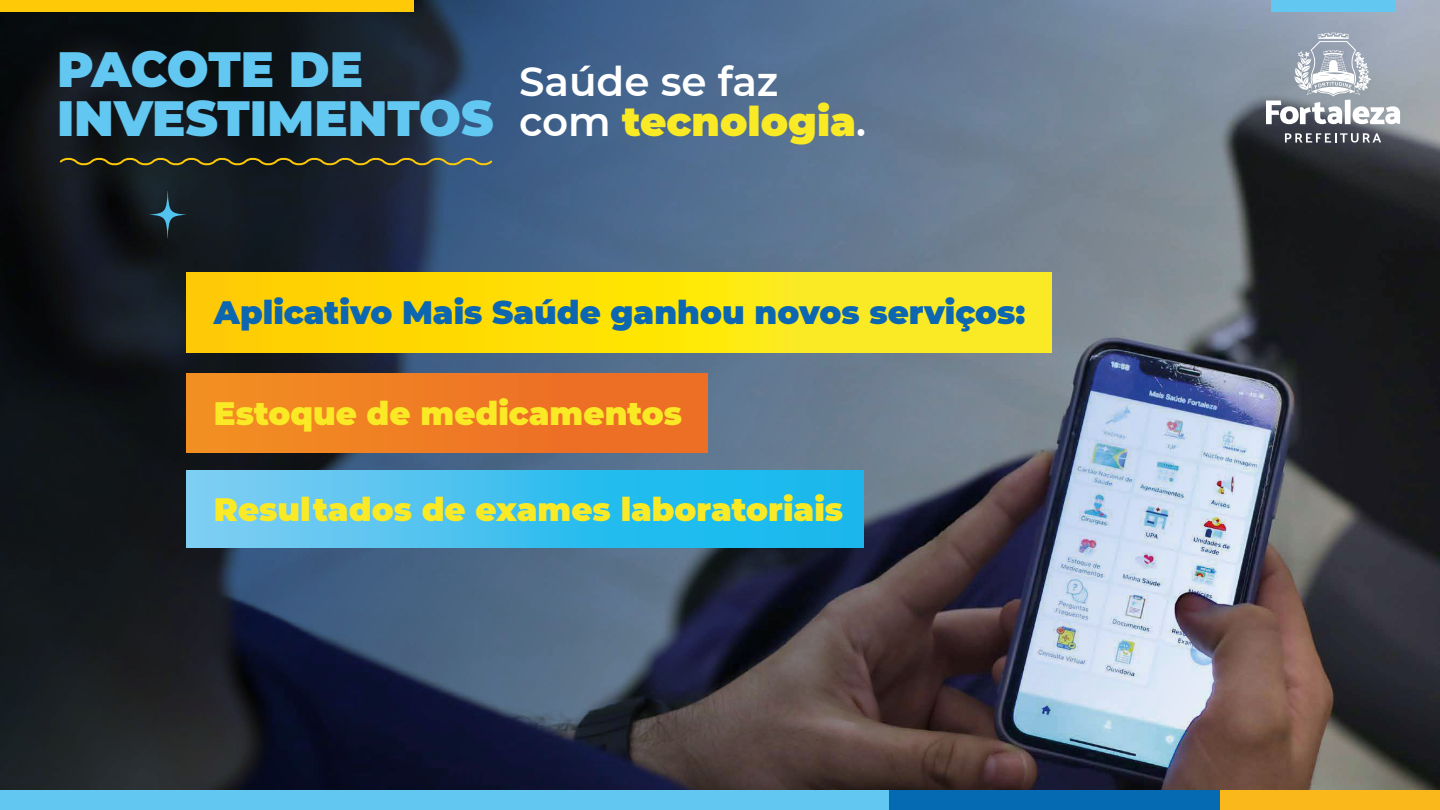
<style>
.page{position:relative;width:1440px;height:810px;background:#fff}
.page>*{position:absolute;margin:0;border:0;box-sizing:border-box;transform-origin:0 0}
.t1{font:900 49.5px/48.6px "Montserrat";color:#62c7f1}
.t2{font:600 40.5px/39.6px "Montserrat";color:#fff}
.t3{font:900 32.4px "Montserrat";color:#faea26}
.t4{font:900 32.4px "Montserrat";color:#0c66b0}
.s1{font-weight:900;color:#faea26}
</style>
<div class="page">
<img style="left:0;top:0;width:1440px;height:790px">
<div style="left:0;top:790px;width:895px;height:20px;background:#62c7f1"></div>
<div style="left:890px;top:790px;width:389px;height:20px;background:#066ab3"></div>
<div style="left:1220px;top:790px;width:220px;height:20px;background:#fbb81b"></div>
<div style="left:0;top:0;width:414px;height:12px;background:#feca07"></div>
<svg style="left:58px;top:155px;width:436px;height:13px"></svg>
<div style="left:186px;top:373px;width:522px;height:80px;background:linear-gradient(to right,#f28f22,#ec6826)"></div>
<svg style="left:186px;top:273px;width:866px;height:79px"></svg>
<svg style="left:186px;top:470px;width:678px;height:78px"></svg>
<svg style="left:149px;top:191px;width:37px;height:47px"></svg>
<svg style="left:1285px;top:133px;width:96px;height:10px"></svg>
<svg style="left:1266px;top:33px;width:134px;height:91px"></svg>
<div style="left:1272px;top:0;width:123px;height:12px;background:#62c7f1"></div>
<h1 class="t1" style="left:57px;top:42px;width:438px">PACOTE DE<br>INVESTIMENTOS</h1>
<p class="t2" style="left:519px;top:60px;width:348px">Saúde se faz com <span class="s1">tecnologia</span>.</p>
<p class="t4" style="left:214px;top:289px;width:813px">Aplicativo Mais Saúde ganhou novos serviços:</p>
<p class="t3" style="left:214px;top:389px;width:470px">Estoque de medicamentos</p>
<p class="t3" style="left:214px;top:485px;width:631px">Resultados de exames laboratoriais</p>
</div>
